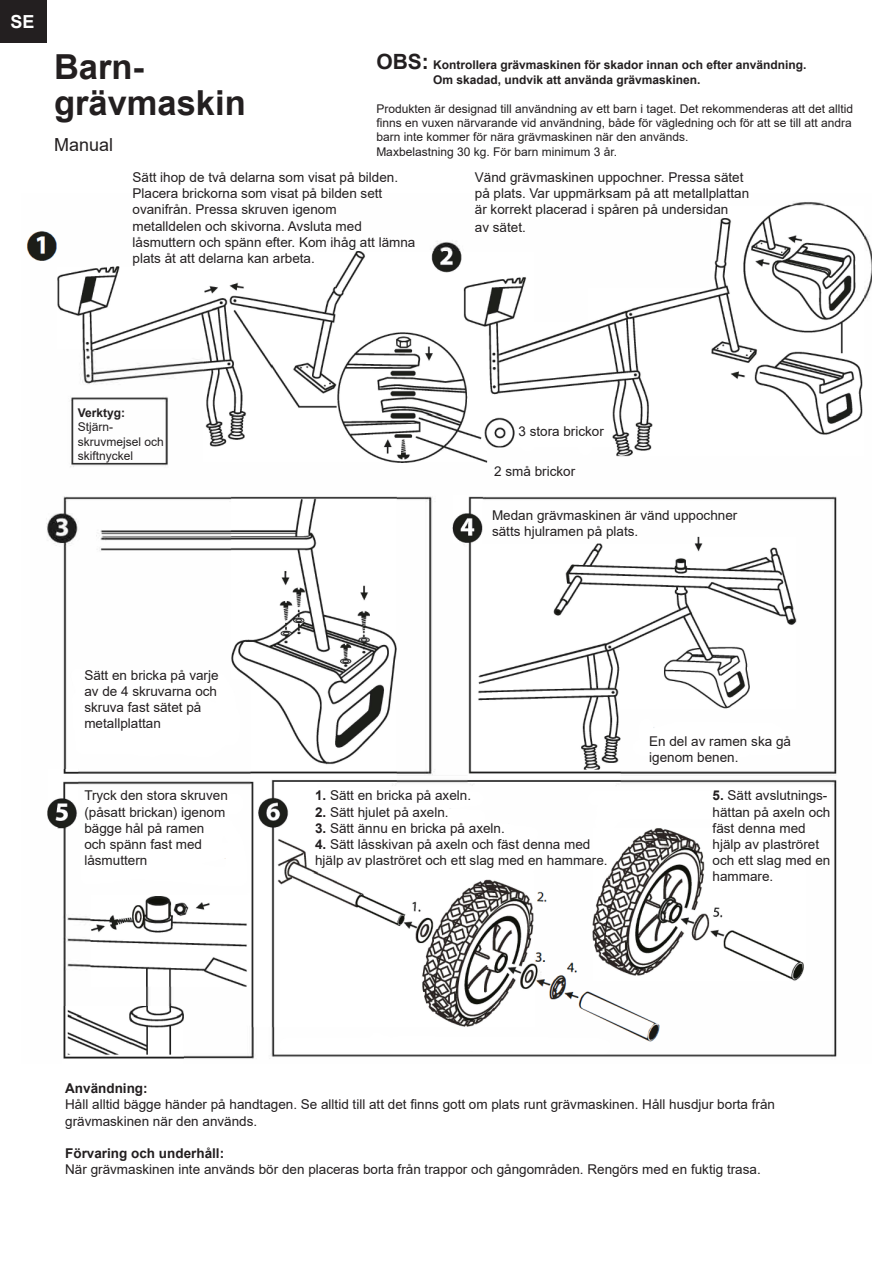
<style>
.page{position:relative;width:893px;height:1263px;background:#fff}
.page>*{position:absolute;margin:0;border:0;box-sizing:border-box;transform-origin:0 0}
.t1{font:700 34.5px "Arial";color:#231f20}
.t2{font:18px "Arial";color:#231f20}
.t3{font:700 18px "Arial";color:#fff}
.t4{font:13.5px/16.2px "Arial";color:#231f20}
.t5{font:700 13.5px "Arial";color:#231f20}
.t6{font:12px/14.4px "Arial";color:#231f20;text-align:justify}
.t7{font:700 12px "Arial";color:#231f20}
.s1{font-size:21px}
.s2{font-weight:700}
</style>
<div class="page">
<img style="left:26px;top:201px;width:846px;height:858px">
<div style="left:0;top:0;width:47px;height:43px;background:#231f20"></div>
<p class="t3" style="left:11px;top:9px;width:26px">SE</p>
<p class="t7" style="left:376px;top:57px;width:432px"><span class="s1">OBS:</span> Kontrollera grävmaskinen för skador innan och efter användning.</p>
<p class="t7" style="left:433px;top:71px;width:269px">Om skadad, undvik att använda grävmaskinen.</p>
<p class="t6" style="left:376px;top:101px;width:478px">Produkten är designad till användning av ett barn i taget. Det rekommenderas att det alltid finns en vuxen närvarande vid användning, både för vägledning och för att se till att andra barn inte kommer för nära grävmaskinen när den används.</p>
<p class="t6" style="left:376px;top:144px;width:242px">Maxbelastning 30 kg. För barn minimum 3 år.</p>
<p class="t4" style="left:133px;top:169px;width:267px">Sätt ihop de två delarna som visat på bilden.<br>Placera brickorna som visat på bilden sett</p>
<p class="t4" style="left:133px;top:202px;width:206px">ovanifrån. Pressa skruven igenom</p>
<p class="t4" style="left:133px;top:218px;width:231px">metalldelen och skivorna. Avsluta med</p>
<p class="t4" style="left:133px;top:234px;width:284px">låsmuttern och spänn efter. Kom ihåg att lämna plats åt att delarna kan arbeta.</p>
<p class="t1" style="left:54px;top:43px;width:92px">Barn-</p>
<p class="t1" style="left:54px;top:79px;width:193px">grävmaskin</p>
<p class="t2" style="left:54px;top:132px;width:61px">Manual</p>
<p class="t4" style="left:475px;top:169px;width:276px">Vänd grävmaskinen uppochner. Pressa sätet på plats. Var uppmärksam på att metallplattan är korrekt placerad i spåren på undersidan</p>
<p class="t4" style="left:475px;top:220px;width:53px">av sätet.</p>
<p class="t7" style="left:78px;top:404px;width:49px">Verktyg:</p>
<p class="t6" style="left:78px;top:420px;width:37px">Stjärn-</p>
<p class="t6" style="left:78px;top:434px;width:88px">skruvmejsel och skiftnyckel</p>
<p class="t4" style="left:84px;top:667px;width:136px">Sätt en bricka på varje av de 4 skruvarna och skruva fast sätet på metallplattan</p>
<p class="t4" style="left:84px;top:787px;width:145px">Tryck den stora skruven (påsatt brickan) igenom bägge hål på ramen</p>
<p class="t4" style="left:84px;top:836px;width:119px">och spänn fast med låsmuttern</p>
<p class="t4" style="left:518px;top:423px;width:87px">3 stora brickor</p>
<p class="t4" style="left:494px;top:463px;width:83px">2 små brickor</p>
<p class="t4" style="left:492px;top:507px;width:247px">Medan grävmaskinen är vänd uppochner sätts hjulramen på plats.</p>
<p class="t4" style="left:315px;top:787px;width:158px"><span class="s2">1.</span> Sätt en bricka på axeln.</p>
<p class="t4" style="left:315px;top:804px;width:135px"><span class="s2">2.</span> Sätt hjulet på axeln.</p>
<p class="t4" style="left:315px;top:820px;width:191px"><span class="s2">3.</span> Sätt ännu en bricka på axeln.</p>
<p class="t4" style="left:315px;top:836px;width:294px"><span class="s2">4.</span> Sätt låsskivan på axeln och fäst denna med hjälp av plaströret och ett slag med en hammare.</p>
<p class="t4" style="left:649px;top:732px;width:143px">En del av ramen ska gå</p>
<p class="t4" style="left:649px;top:749px;width:91px">igenom benen.</p>
<p class="t4" style="left:713px;top:787px;width:119px"><span class="s2">5.</span> Sätt avslutnings&shy;hättan på axeln och fäst denna med hjälp av plaströret och ett slag med en hammare.</p>
<p class="t5" style="left:65px;top:1079px;width:84px">Användning:</p>
<p class="t4" style="left:65px;top:1096px;width:711px">Håll alltid bägge händer på handtagen. Se alltid till att det finns gott om plats runt grävmaskinen. Håll husdjur borta från</p>
<p class="t4" style="left:65px;top:1112px;width:194px">grävmaskinen när den används.</p>
<p class="t5" style="left:65px;top:1144px;width:161px">Förvaring och underhåll:</p>
<p class="t4" style="left:65px;top:1161px;width:697px">När grävmaskinen inte används bör den placeras borta från trappor och gångområden. Rengörs med en fuktig trasa.</p>
</div>
